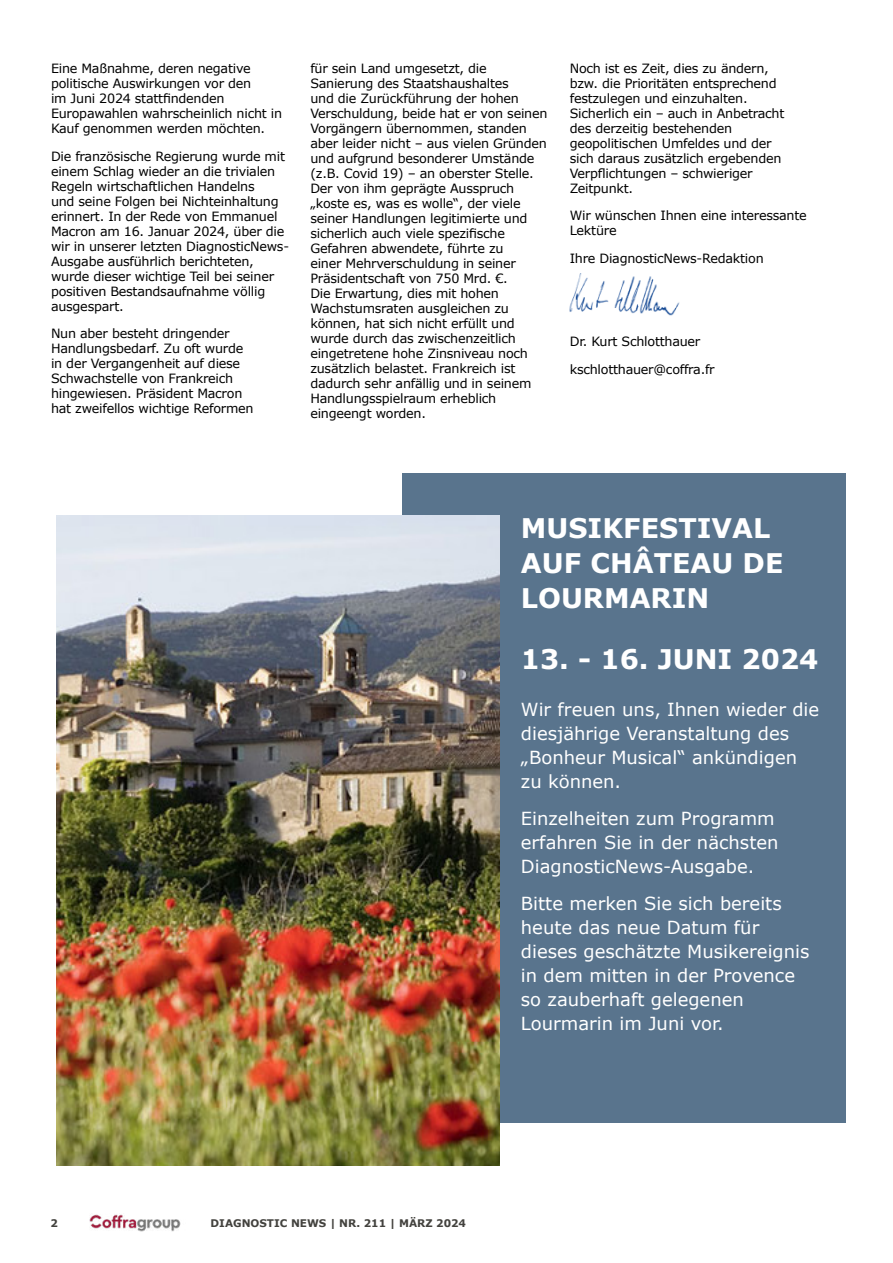
<style>
.page{position:relative;width:893px;height:1263px;background:#fff}
.page>*{position:absolute;margin:0;border:0;box-sizing:border-box;transform-origin:0 0}
.t1{font:700 27px/34.5px "MS Reference Sans Serif";color:#fff}
.t2{font:18px/24px "MS Reference Sans Serif";color:#fff}
.t3{font:12.75px/15px "MS Reference Sans Serif";letter-spacing:-.02em;color:#000}
.t4{font:700 10.5px "MS Reference Sans Serif";color:#43423e}
</style>
<div class="page">
<img style="left:569px;top:273px;width:111px;height:43px">
<div style="left:402px;top:473px;width:444px;height:650px;background:#59748d"></div>
<img style="left:56px;top:515px;width:443px;height:650px">
<img style="left:89px;top:1214px;width:92px;height:18px">
<p class="t3" style="left:51px;top:61px;width:233px">Eine Maßnahme, deren negative politische Auswirkungen vor den<br>im Juni 2024 stattfindenden<br>Europawahlen wahrscheinlich nicht in<br>Kauf genommen werden möchten.</p>
<p class="t3" style="left:51px;top:149px;width:240px">Die französische Regierung wurde mit einem Schlag wieder an die trivialen Regeln wirtschaftlichen Handelns<br>und seine Folgen bei Nichteinhaltung erinnert. In der Rede von Emmanuel Macron am 16. Januar 2024, über die wir in unserer letzten DiagnosticNews-Ausgabe ausführlich berichteten, wurde dieser wichtige Teil bei seiner positiven Bestandsaufnahme völlig ausgespart.</p>
<p class="t3" style="left:51px;top:327px;width:204px">Nun aber besteht dringender<br>Handlungsbedarf. Zu oft wurde in der Vergangenheit auf diese<br>Schwachstelle von Frankreich hingewiesen. Präsident Macron hat zweifellos wichtige Reformen</p>
<p class="t3" style="left:310px;top:61px;width:239px">für sein Land umgesetzt, die Sanierung des Staatshaushaltes<br>und die Zurückführung der hohen Verschuldung, beide hat er von seinen Vorgängern übernommen, standen aber leider nicht – aus vielen Gründen und aufgrund besonderer Umstände (z.B. Covid 19) – an oberster Stelle.<br>Der von ihm geprägte Ausspruch „koste es, was es wolle“, der viele seiner Handlungen legitimierte und sicherlich auch viele spezifische Gefahren abwendete, führte zu<br>einer Mehrverschuldung in seiner Präsidentschaft von 750 Mrd. €.<br>Die Erwartung, dies mit hohen Wachstumsraten ausgleichen zu können, hat sich nicht erfüllt und wurde durch das zwischenzeitlich eingetretene hohe Zinsniveau noch zusätzlich belastet. Frankreich ist dadurch sehr anfällig und in seinem Handlungsspielraum erheblich eingeengt worden.</p>
<p class="t3" style="left:570px;top:61px;width:216px">Noch ist es Zeit, dies zu ändern, bzw. die Prioritäten entsprechend festzulegen und einzuhalten.<br>Sicherlich ein – auch in Anbetracht des derzeitig bestehenden geopolitischen Umfeldes und der sich daraus zusätzlich ergebenden<br>Verpflichtungen – schwieriger<br>Zeitpunkt.</p>
<p class="t3" style="left:570px;top:209px;width:238px">Wir wünschen Ihnen eine interessante<br>Lektüre</p>
<p class="t3" style="left:570px;top:252px;width:195px">Ihre DiagnosticNews-Redaktion</p>
<p class="t3" style="left:570px;top:329px;width:146px;line-height:27.8px">Dr. Kurt Schlotthauer kschlotthauer@coffra.fr</p>
<h1 class="t1" style="left:521px;top:513px;width:264px">MUSIKFESTIVAL<br>AUF CHÂTEAU DE<br>LOURMARIN</h1>
<h1 class="t1" style="left:521px;top:643px;width:299px">13. - 16. JUNI 2024</h1>
<h2 class="t2" style="left:521px;top:699px;width:300px">Wir freuen uns, Ihnen wieder die diesjährige Veranstaltung des „Bonheur Musical“ ankündigen zu können.</h2>
<h2 class="t2" style="left:521px;top:808px;width:259px">Einzelheiten zum Programm erfahren Sie in der nächsten<br>DiagnosticNews-Ausgabe.</h2>
<h2 class="t2" style="left:521px;top:892px;width:290px">Bitte merken Sie sich bereits heute das neue Datum für dieses geschätzte Musikereignis in dem mitten in der Provence so zauberhaft gelegenen<br>Lourmarin im Juni vor.</h2>
<p class="t4" style="left:50px;top:1218px;width:9px">2</p>
<p class="t4" style="left:211px;top:1219px;width:257px">DIAGNOSTIC NEWS | NR. 211 | MÄRZ 2024</p>
</div>
